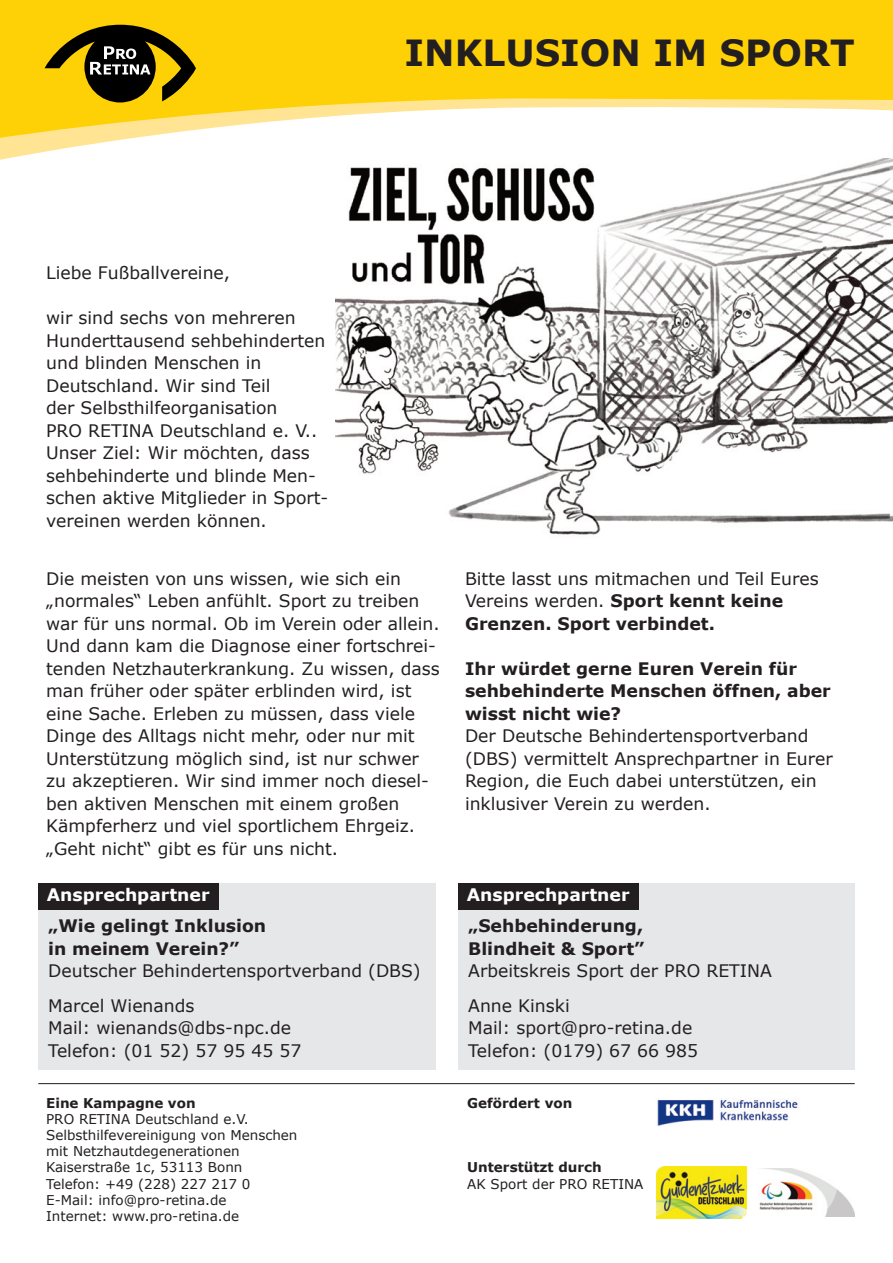
<style>
.page{position:relative;width:893px;height:1263px;background:#fff}
.page>*{position:absolute;margin:0;border:0;box-sizing:border-box;transform-origin:0 0}
.t1{font:700 36px "Verdana";color:#231f20}
.t2{font:17.25px/22.5px "Verdana";color:#231f20}
.t3{font:700 17.25px/22.5px "Verdana";color:#231f20}
.t4{font:700 17.25px "Verdana";color:#fff}
.t5{font:13.5px/16.2px "Verdana";color:#231f20}
.t6{font:700 13.5px "Verdana";color:#231f20}
.s1{font-weight:700}
</style>
<div class="page">
<img style="left:336px;top:160px;width:557px;height:375px">
<svg style="left:0;top:138px;width:893px;height:22px"></svg>
<div style="left:38px;top:883px;width:398px;height:187px;background:#e6e7e9"></div>
<svg style="left:0;top:0;width:893px;height:138px;fill:#fed006"></svg>
<div style="left:23px;top:9px;width:185px;height:95px;background:#fed006"></div>
<svg style="left:45px;top:25px;width:151px;height:77px"></svg>
<img style="left:657px;top:1100px;width:141px;height:26px">
<img style="left:656px;top:1166px;width:90px;height:53px">
<img style="left:759px;top:1169px;width:96px;height:47px">
<div style="left:38px;top:883px;width:180px;height:27px;background:#231f20"></div>
<div style="left:458px;top:883px;width:397px;height:187px;background:#e6e7e9"></div>
<div style="left:458px;top:883px;width:180px;height:27px;background:#231f20"></div>
<hr style="left:38px;top:1083px;width:817px;height:1px;background:#231f20">
<p class="t2" style="left:46px;top:261px;width:186px">Liebe Fußballvereine,</p>
<p class="t2" style="left:46px;top:306px;width:284px">wir sind sechs von mehreren<br>Hunderttausend sehbehinderten und blinden Menschen in<br>Deutschland. Wir sind Teil<br>der Selbsthilfeorganisation<br>PRO RETINA Deutschland e. V..<br>Unser Ziel: Wir möchten, dass sehbehinderte und blinde Men&shy;schen aktive Mitglieder in Sport&shy;vereinen werden können.</p>
<h1 class="t1" style="left:405px;top:30px;width:452px">INKLUSION IM SPORT</h1>
<p class="t2" style="left:46px;top:567px;width:395px">Die meisten von uns wissen, wie sich ein „normales“ Leben anfühlt. Sport zu treiben war für uns normal. Ob im Verein oder allein.<br>Und dann kam die Diagnose einer fortschrei&shy;tenden Netzhauterkrankung. Zu wissen, dass man früher oder später erblinden wird, ist eine Sache. Erleben zu müssen, dass viele Dinge des Alltags nicht mehr, oder nur mit Unterstützung möglich sind, ist nur schwer zu akzeptieren. Wir sind immer noch diesel&shy;ben aktiven Menschen mit einem großen Kämpferherz und viel sportlichem Ehrgeiz. „Geht nicht“ gibt es für uns nicht.</p>
<p class="t2" style="left:465px;top:567px;width:355px">Bitte lasst uns mitmachen und Teil Eures<br>Vereins werden. <span class="s1">Sport kennt keine<br>Grenzen. Sport verbindet.</span></p>
<p class="t3" style="left:465px;top:657px;width:367px">Ihr würdet gerne Euren Verein für sehbehinderte Menschen öffnen, aber wisst nicht wie?</p>
<p class="t2" style="left:465px;top:724px;width:369px">Der Deutsche Behindertensportverband (DBS) vermittelt Ansprechpartner in Eurer Region, die Euch dabei unterstützen, ein inklusiver Verein zu werden.</p>
<h2 class="t4" style="left:47px;top:884px;width:164px">Ansprechpartner</h2>
<p class="t3" style="left:48px;top:914px;width:219px">„Wie gelingt Inklusion in meinem Verein?”</p>
<p class="t2" style="left:48px;top:959px;width:374px">Deutscher Behindertensportverband (DBS)</p>
<p class="t2" style="left:48px;top:994px;width:148px">Marcel Wienands</p>
<p class="t2" style="left:48px;top:1016px;width:244px">Mail: wienands@dbs-npc.de</p>
<p class="t2" style="left:48px;top:1039px;width:255px">Telefon: (01 52) 57 95 45 57</p>
<p class="t6" style="left:46px;top:1094px;width:151px">Eine Kampagne von</p>
<p class="t5" style="left:46px;top:1110px;width:204px">PRO RETINA Deutschland e.V.</p>
<p class="t5" style="left:46px;top:1126px;width:253px">Selbsthilfevereinigung von Menschen mit Netzhautdegenerationen</p>
<p class="t5" style="left:46px;top:1159px;width:198px">Kaiserstraße 1c, 53113 Bonn</p>
<p class="t5" style="left:46px;top:1175px;width:206px">Telefon: +49 (228) 227 217 0</p>
<p class="t5" style="left:46px;top:1191px;width:182px">E-Mail: info@pro-retina.de</p>
<p class="t5" style="left:46px;top:1207px;width:195px">Internet: www.pro-retina.de</p>
<h2 class="t4" style="left:467px;top:884px;width:164px">Ansprechpartner</h2>
<p class="t3" style="left:468px;top:914px;width:178px">„Sehbehinderung,<br>Blindheit &amp; Sport”</p>
<p class="t2" style="left:468px;top:959px;width:305px">Arbeitskreis Sport der PRO RETINA</p>
<p class="t2" style="left:468px;top:994px;width:103px">Anne Kinski</p>
<p class="t2" style="left:468px;top:1016px;width:226px">Mail: sport@pro-retina.de</p>
<p class="t2" style="left:468px;top:1039px;width:231px">Telefon: (0179) 67 66 985</p>
<p class="t6" style="left:467px;top:1094px;width:107px">Gefördert von</p>
<p class="t6" style="left:467px;top:1159px;width:136px">Unterstützt durch</p>
<p class="t5" style="left:467px;top:1175px;width:178px">AK Sport der PRO RETINA</p>
</div>
